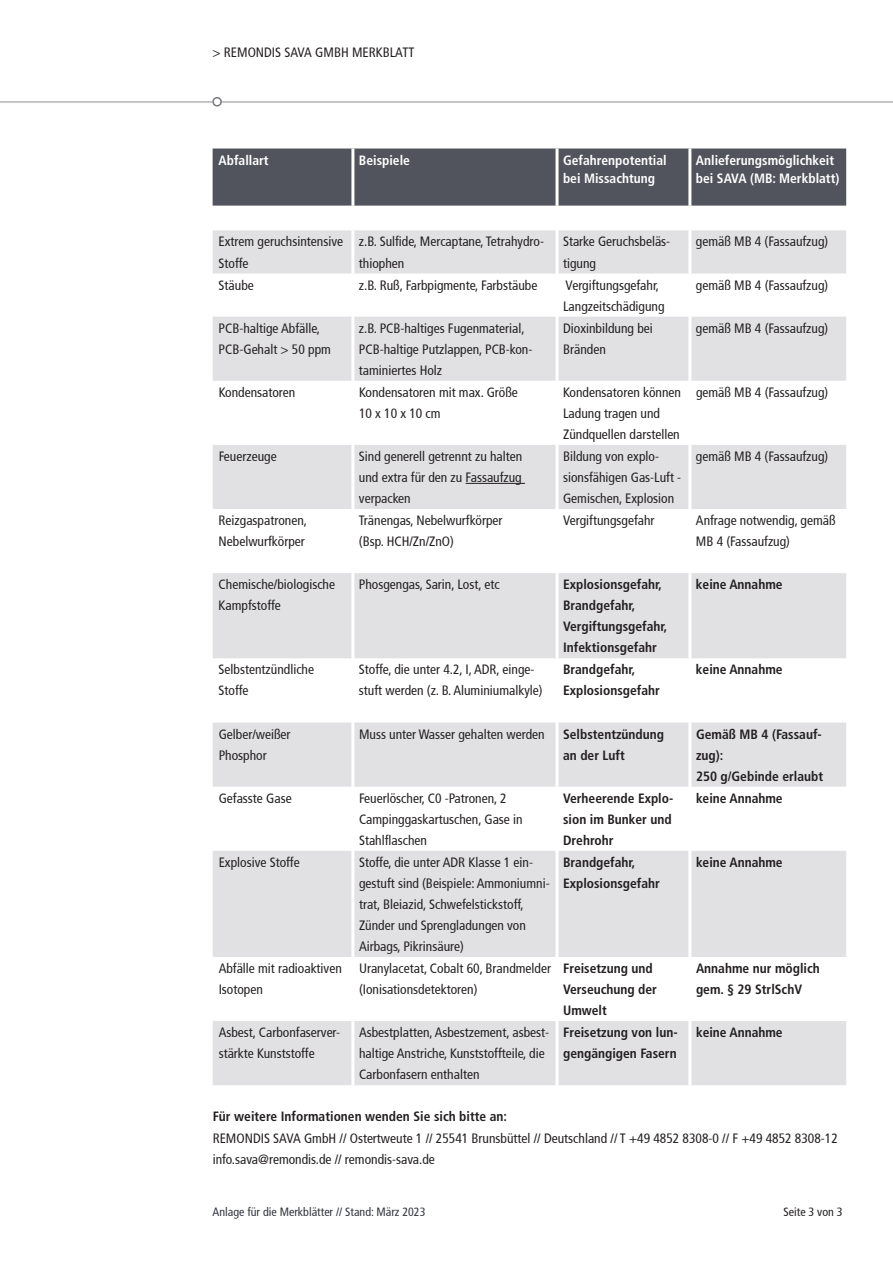
<style>
.page{position:relative;width:893px;height:1263px;background:#fff}
.page>*{position:absolute;margin:0;border:0;box-sizing:border-box;transform-origin:0 0}
.t1{font:condensed 13.5px/21px "Frutiger";color:#231f20}
.t2{font:700 condensed 13.5px/21px "Frutiger";color:#231f20}
.t3{font:700 condensed 13.5px/18px "Frutiger";color:#fff}
.t4{font:condensed 12px "Frutiger";color:#30343e}
.t5{font:condensed 12px "Frutiger";color:#231f20}
</style>
<div class="page">
<svg style="left:0;top:97px;width:893px;height:10px"></svg>
<div style="left:213px;top:149px;width:633px;height:57px;background:#51545d"></div>
<svg style="left:213px;top:230px;width:633px;height:855px;fill:#e1e1e3"></svg>
<hr style="left:351px;top:149px;width:3px;height:57px;background:#fff">
<hr style="left:556px;top:149px;width:3px;height:57px;background:#fff">
<hr style="left:688px;top:149px;width:3px;height:57px;background:#fff">
<hr style="left:351px;top:230px;width:3px;height:43px;background:#fff">
<hr style="left:556px;top:230px;width:3px;height:43px;background:#fff">
<hr style="left:688px;top:230px;width:3px;height:43px;background:#fff">
<hr style="left:351px;top:273px;width:3px;height:44px;background:#fff">
<hr style="left:556px;top:273px;width:3px;height:44px;background:#fff">
<hr style="left:688px;top:273px;width:3px;height:44px;background:#fff">
<hr style="left:351px;top:317px;width:3px;height:64px;background:#fff">
<hr style="left:556px;top:317px;width:3px;height:64px;background:#fff">
<hr style="left:688px;top:317px;width:3px;height:64px;background:#fff">
<hr style="left:351px;top:381px;width:3px;height:64px;background:#fff">
<hr style="left:556px;top:381px;width:3px;height:64px;background:#fff">
<hr style="left:688px;top:381px;width:3px;height:64px;background:#fff">
<hr style="left:351px;top:445px;width:3px;height:64px;background:#fff">
<hr style="left:556px;top:445px;width:3px;height:64px;background:#fff">
<hr style="left:688px;top:445px;width:3px;height:64px;background:#fff">
<hr style="left:351px;top:509px;width:3px;height:64px;background:#fff">
<hr style="left:556px;top:509px;width:3px;height:64px;background:#fff">
<hr style="left:688px;top:509px;width:3px;height:64px;background:#fff">
<hr style="left:351px;top:573px;width:3px;height:85px;background:#fff">
<hr style="left:556px;top:573px;width:3px;height:85px;background:#fff">
<hr style="left:688px;top:573px;width:3px;height:85px;background:#fff">
<hr style="left:351px;top:658px;width:3px;height:64px;background:#fff">
<hr style="left:556px;top:658px;width:3px;height:64px;background:#fff">
<hr style="left:688px;top:658px;width:3px;height:64px;background:#fff">
<hr style="left:351px;top:722px;width:3px;height:65px;background:#fff">
<hr style="left:556px;top:722px;width:3px;height:65px;background:#fff">
<hr style="left:688px;top:722px;width:3px;height:65px;background:#fff">
<hr style="left:351px;top:787px;width:3px;height:64px;background:#fff">
<hr style="left:556px;top:787px;width:3px;height:64px;background:#fff">
<hr style="left:688px;top:787px;width:3px;height:64px;background:#fff">
<hr style="left:351px;top:851px;width:3px;height:106px;background:#fff">
<hr style="left:556px;top:851px;width:3px;height:106px;background:#fff">
<hr style="left:688px;top:851px;width:3px;height:106px;background:#fff">
<hr style="left:351px;top:957px;width:3px;height:64px;background:#fff">
<hr style="left:556px;top:957px;width:3px;height:64px;background:#fff">
<hr style="left:688px;top:957px;width:3px;height:64px;background:#fff">
<hr style="left:351px;top:1021px;width:3px;height:64px;background:#fff">
<hr style="left:556px;top:1021px;width:3px;height:64px;background:#fff">
<hr style="left:688px;top:1021px;width:3px;height:64px;background:#fff">
<hr style="left:466px;top:483px;width:59px;height:1px;background:#231f20">
<p class="t1" style="left:213px;top:42px;width:203px">&gt; REMONDIS SAVA GMBH MERKBLATT</p>
<p class="t3" style="left:219px;top:151px;width:52px">Abfallart</p>
<p class="t3" style="left:359px;top:151px;width:53px">Beispiele</p>
<p class="t3" style="left:563px;top:151px;width:105px">Gefahrenpotential bei Missachtung</p>
<p class="t3" style="left:696px;top:151px;width:145px">Anlieferungsmöglichkeit bei SAVA (MB: Merkblatt)</p>
<p class="t1" style="left:219px;top:231px;width:126px">Extrem geruchsintensive<br>Stoffe</p>
<p class="t1" style="left:359px;top:231px;width:187px">z.B. Sulfide, Mercaptane, Tetrahydro&shy;thiophen</p>
<p class="t1" style="left:563px;top:231px;width:109px">Starke Geruchsbeläs&shy;tigung</p>
<p class="t1" style="left:696px;top:231px;width:134px">gemäß MB 4 (Fassaufzug)</p>
<p class="t1" style="left:219px;top:275px;width:37px">Stäube</p>
<p class="t1" style="left:359px;top:275px;width:180px">z.B. Ruß, Farbpigmente, Farbstäube</p>
<p class="t1" style="left:563px;top:275px;width:103px">Vergiftungsgefahr,<br>Langzeitschädigung</p>
<p class="t1" style="left:696px;top:275px;width:134px">gemäß MB 4 (Fassaufzug)</p>
<p class="t1" style="left:219px;top:318px;width:114px">PCB-haltige Abfälle,<br>PCB-Gehalt &gt; 50 ppm</p>
<p class="t1" style="left:359px;top:318px;width:175px">z.B. PCB-haltiges Fugenmaterial,<br>PCB-haltige Putzlappen, PCB-kon&shy;taminiertes Holz</p>
<p class="t1" style="left:563px;top:318px;width:91px">Dioxinbildung bei<br>Bränden</p>
<p class="t1" style="left:696px;top:318px;width:134px">gemäß MB 4 (Fassaufzug)</p>
<p class="t1" style="left:219px;top:382px;width:78px">Kondensatoren</p>
<p class="t1" style="left:359px;top:382px;width:160px">Kondensatoren mit max. Größe<br>10 x 10 x 10 cm</p>
<p class="t1" style="left:563px;top:382px;width:120px">Kondensatoren können<br>Ladung tragen und<br>Zündquellen darstellen</p>
<p class="t1" style="left:696px;top:382px;width:134px">gemäß MB 4 (Fassaufzug)</p>
<p class="t1" style="left:219px;top:446px;width:59px">Feuerzeuge</p>
<p class="t1" style="left:359px;top:446px;width:165px;text-align:justify">Sind generell getrennt zu halten und extra für den zu Fassaufzug verpacken</p>
<p class="t1" style="left:563px;top:446px;width:120px">Bildung von explo&shy;sionsfähigen Gas-Luft -<br>Gemischen, Explosion</p>
<p class="t1" style="left:696px;top:446px;width:134px">gemäß MB 4 (Fassaufzug)</p>
<p class="t1" style="left:219px;top:510px;width:90px">Reizgaspatronen,<br>Nebelwurfkörper</p>
<p class="t1" style="left:359px;top:510px;width:145px">Tränengas, Nebelwurfkörper (Bsp. HCH/Zn/ZnO)</p>
<p class="t1" style="left:563px;top:510px;width:93px">Vergiftungsgefahr</p>
<p class="t1" style="left:696px;top:510px;width:141px">Anfrage notwendig, gemäß<br>MB 4 (Fassaufzug)</p>
<p class="t1" style="left:219px;top:574px;width:118px">Chemische/biologische<br>Kampfstoffe</p>
<p class="t1" style="left:359px;top:574px;width:142px">Phosgengas, Sarin, Lost, etc</p>
<p class="t2" style="left:563px;top:574px;width:106px">Explosionsgefahr,<br>Brandgefahr,<br>Vergiftungsgefahr,<br>Infektionsgefahr</p>
<p class="t2" style="left:696px;top:574px;width:88px">keine Annahme</p>
<p class="t1" style="left:219px;top:659px;width:97px">Selbstentzündliche<br>Stoffe</p>
<p class="t1" style="left:359px;top:659px;width:185px">Stoffe, die unter 4.2, I, ADR, einge&shy;stuft werden (z. B. Aluminiumalkyle)</p>
<p class="t2" style="left:563px;top:659px;width:98px">Brandgefahr,<br>Explosionsgefahr</p>
<p class="t2" style="left:696px;top:659px;width:88px">keine Annahme</p>
<p class="t1" style="left:219px;top:724px;width:73px">Gelber/weißer<br>Phosphor</p>
<p class="t1" style="left:359px;top:724px;width:187px">Muss unter Wasser gehalten werden</p>
<p class="t2" style="left:563px;top:723px;width:103px">Selbstentzündung an der Luft</p>
<p class="t2" style="left:696px;top:723px;width:129px">Gemäß MB 4 (Fassauf&shy;zug):<br>250 g/Gebinde erlaubt</p>
<p class="t1" style="left:219px;top:788px;width:74px">Gefasste Gase</p>
<p class="t1" style="left:359px;top:788px;width:165px">Feuerlöscher, C0 -Patronen, 2<br>Campinggaskartuschen, Gase in<br>Stahlflaschen</p>
<p class="t2" style="left:563px;top:788px;width:112px;text-align:justify">Verheerende Explo&shy;sion im Bunker und Drehrohr</p>
<p class="t2" style="left:696px;top:788px;width:88px">keine Annahme</p>
<p class="t1" style="left:219px;top:852px;width:82px">Explosive Stoffe</p>
<p class="t1" style="left:359px;top:852px;width:192px">Stoffe, die unter ADR Klasse 1 ein&shy;gestuft sind (Beispiele: Ammoniumni&shy;trat, Bleiazid, Schwefelstickstoff, Zünder und Sprengladungen von Airbags, Pikrinsäure)</p>
<p class="t2" style="left:563px;top:852px;width:98px">Brandgefahr,<br>Explosionsgefahr</p>
<p class="t2" style="left:696px;top:852px;width:88px">keine Annahme</p>
<p class="t1" style="left:219px;top:958px;width:125px">Abfälle mit radioaktiven<br>Isotopen</p>
<p class="t1" style="left:359px;top:958px;width:194px">Uranylacetat, Cobalt 60, Brandmelder (Ionisationsdetektoren)</p>
<p class="t2" style="left:563px;top:958px;width:95px">Freisetzung und<br>Verseuchung der<br>Umwelt</p>
<p class="t2" style="left:696px;top:958px;width:125px">Annahme nur möglich gem. § 29 StrlSchV</p>
<p class="t1" style="left:219px;top:1022px;width:123px">Asbest, Carbonfaserver&shy;stärkte Kunststoffe</p>
<p class="t1" style="left:359px;top:1022px;width:192px">Asbestplatten, Asbestzement, asbest&shy;haltige Anstriche, Kunststoffteile, die<br>Carbonfasern enthalten</p>
<p class="t2" style="left:563px;top:1022px;width:116px">Freisetzung von lun&shy;gengängigen Fasern</p>
<p class="t2" style="left:696px;top:1022px;width:88px">keine Annahme</p>
<p class="t2" style="left:213px;top:1106px;width:296px">Für weitere Informationen wenden Sie sich bitte an:</p>
<p class="t1" style="left:213px;top:1128px;width:627px">REMONDIS SAVA GmbH // Ostertweute 1 // 25541 Brunsbüttel // Deutschland // T +49 4852 8308-0 // F +49 4852 8308-12 info.sava@remondis.de // remondis-sava.de</p>
<p class="t4" style="left:213px;top:1204px;width:214px">Anlage für die Merkblätter // Stand: März 2023</p>
<p class="t5" style="left:783px;top:1204px;width:61px">Seite 3 von 3</p>
</div>
